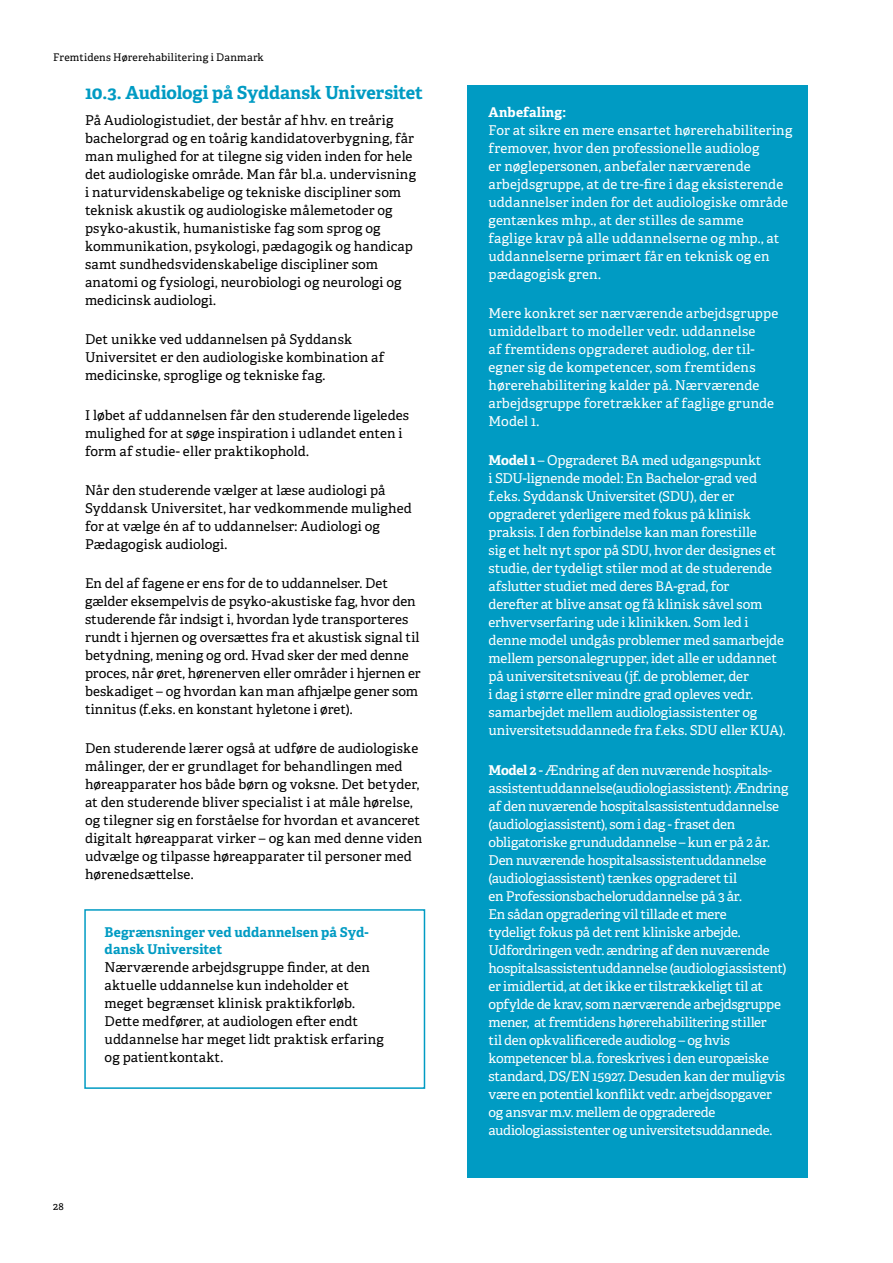
<style>
.page{position:relative;width:893px;height:1263px;background:#fff}
.page>*{position:absolute;margin:0;border:0;box-sizing:border-box;transform-origin:0 0}
.t1{font:700 18px "Adelle PE";letter-spacing:-.01em;color:#009bc3}
.t2{font:13.5px/18px "Adelle PE";letter-spacing:-.01em;color:#fff}
.t3{font:13.5px/18px "Adelle PE";letter-spacing:.005em;color:#000}
.t4{font:13.5px/18px "Adelle PE";letter-spacing:.01em;color:#fff}
.t5{font:700 13.5px/16.2px "Adelle PE";letter-spacing:.01em;color:#009bc3}
.t6{font:700 13.5px "Adelle PE";letter-spacing:.015em;color:#fff}
.t7{font:10.5px "Adelle PE";letter-spacing:.015em;color:#000}
.s1{font-weight:700}
</style>
<div class="page">
<div style="left:468px;top:85px;width:340px;height:1093px;background:#009bc3"></div>
<div style="left:84px;top:909px;width:341px;height:180px;border:2px solid #009bc3"></div>
<p class="t7" style="left:53px;top:50px;width:212px">Fremtidens Hørerehabilitering i Danmark</p>
<h1 class="t1" style="left:85px;top:79px;width:340px">10.3. Audiologi på Syddansk Universitet</h1>
<p class="t3" style="left:85px;top:111px;width:332px">På Audiologistudiet, der består af hhv. en treårig bachelorgrad og en toårig kandidatoverbygning, får man mulighed for at tilegne sig viden inden for hele det audiologiske område. Man får bl.a. undervisning i naturvidenskabelige og tekniske discipliner som teknisk akustik og audiologiske målemetoder og psyko-akustik, humanistiske fag som sprog og kommunikation, psykologi, pædagogik og handicap samt sundhedsvidenskabelige discipliner som anatomi og fysiologi, neurobiologi og neurologi og medicinsk audiologi.</p>
<p class="t3" style="left:85px;top:330px;width:301px">Det unikke ved uddannelsen på Syddansk<br>Universitet er den audiologiske kombination af medicinske, sproglige og tekniske fag.</p>
<p class="t3" style="left:85px;top:405px;width:325px">I løbet af uddannelsen får den studerende ligeledes mulighed for at søge inspiration i udlandet enten i form af studie- eller praktikophold.</p>
<p class="t3" style="left:85px;top:480px;width:328px">Når den studerende vælger at læse audiologi på Syddansk Universitet, har vedkommende mulighed for at vælge én af to uddannelser: Audiologi og Pædagogisk audiologi.</p>
<p class="t3" style="left:85px;top:574px;width:337px">En del af fagene er ens for de to uddannelser. Det gælder eksempelvis de psyko-akustiske fag, hvor den studerende får indsigt i, hvordan lyde transporteres rundt i hjernen og oversættes fra et akustisk signal til betydning, mening og ord. Hvad sker der med denne proces, når øret, hørenerven eller områder i hjernen er beskadiget – og hvordan kan man afhjælpe gener som tinnitus (f.eks. en konstant hyletone i øret).</p>
<p class="t3" style="left:85px;top:739px;width:339px">Den studerende lærer også at udføre de audiologiske målinger, der er grundlaget for behandlingen med høreapparater hos både børn og voksne. Det betyder, at den studerende bliver specialist i at måle hørelse, og tilegner sig en forståelse for hvordan et avanceret digitalt høreapparat virker – og kan med denne viden udvælge og tilpasse høreapparater til personer med hørenedsættelse.</p>
<p class="t5" style="left:105px;top:924px;width:266px">Begrænsninger ved uddannelsen på Syd&shy;dansk Universitet</p>
<p class="t3" style="left:105px;top:957px;width:281px">Nærværende arbejdsgruppe finder, at den aktuelle uddannelse kun indeholder et meget begrænset klinisk praktikforløb.<br>Dette medfører, at audiologen efter endt uddannelse har meget lidt praktisk erfaring og patientkontakt.</p>
<p class="t7" style="left:53px;top:1198px;width:12px">28</p>
<p class="t6" style="left:489px;top:102px;width:79px">Anbefaling:</p>
<p class="t2" style="left:489px;top:120px;width:305px">For at sikre en mere ensartet hørerehabilitering fremover, hvor den professionelle audiolog<br>er nøglepersonen, anbefaler nærværende arbejdsgruppe, at de tre-fire i dag eksisterende uddannelser inden for det audiologiske område gentænkes mhp., at der stilles de samme<br>faglige krav på alle uddannelserne og mhp., at uddannelserne primært får en teknisk og en pædagogisk gren.</p>
<p class="t4" style="left:489px;top:304px;width:291px">Mere konkret ser nærværende arbejdsgruppe umiddelbart to modeller vedr. uddannelse<br>af fremtidens opgraderet audiolog, der til&shy;egner sig de kompetencer, som fremtidens hørerehabilitering kalder på. Nærværende arbejdsgruppe foretrækker af faglige grunde Model 1.</p>
<p class="t2" style="left:489px;top:451px;width:299px"><span class="s1">Model 1</span> – Opgraderet BA med udgangspunkt<br>i SDU-lignende model: En Bachelor-grad ved f.eks. Syddansk Universitet (SDU), der er opgraderet yderligere med fokus på klinisk praksis. I den forbindelse kan man forestille<br>sig et helt nyt spor på SDU, hvor der designes et studie, der tydeligt stiler mod at de studerende afslutter studiet med deres BA-grad, for<br>derefter at blive ansat og få klinisk såvel som erhvervserfaring ude i klinikken. Som led i denne model undgås problemer med samarbejde mellem personalegrupper, idet alle er uddannet på universitetsniveau (jf. de problemer, der<br>i dag i større eller mindre grad opleves vedr. samarbejdet mellem audiologiassistenter og universitetsuddannede fra f.eks. SDU eller KUA).</p>
<p class="t2" style="left:489px;top:761px;width:301px"><span class="s1">Model 2</span> - Ændring af den nuværende hospitals&shy;assistentuddannelse(audiologiassistent): Ændring af den nuværende hospitalsassistentuddannelse (audiologiassistent), som i dag - fraset den obligatoriske grunduddannelse – kun er på 2 år.<br>Den nuværende hospitalsassistentuddannelse (audiologiassistent) tænkes opgraderet til<br>en Professionsbacheloruddannelse på 3 år.<br>En sådan opgradering vil tillade et mere<br>tydeligt fokus på det rent kliniske arbejde.<br>Udfordringen vedr. ændring af den nuværende hospitalsassistentuddannelse (audiologiassistent) er imidlertid, at det ikke er tilstrækkeligt til at opfylde de krav, som nærværende arbejdsgruppe mener, at fremtidens hørerehabilitering stiller<br>til den opkvalificerede audiolog – og hvis kompetencer bl.a. foreskrives i den europæiske standard, DS/EN 15927. Desuden kan der muligvis være en potentiel konflikt vedr. arbejdsopgaver og ansvar m.v. mellem de opgraderede audiologiassistenter og universitetsuddannede.</p>
</div>
